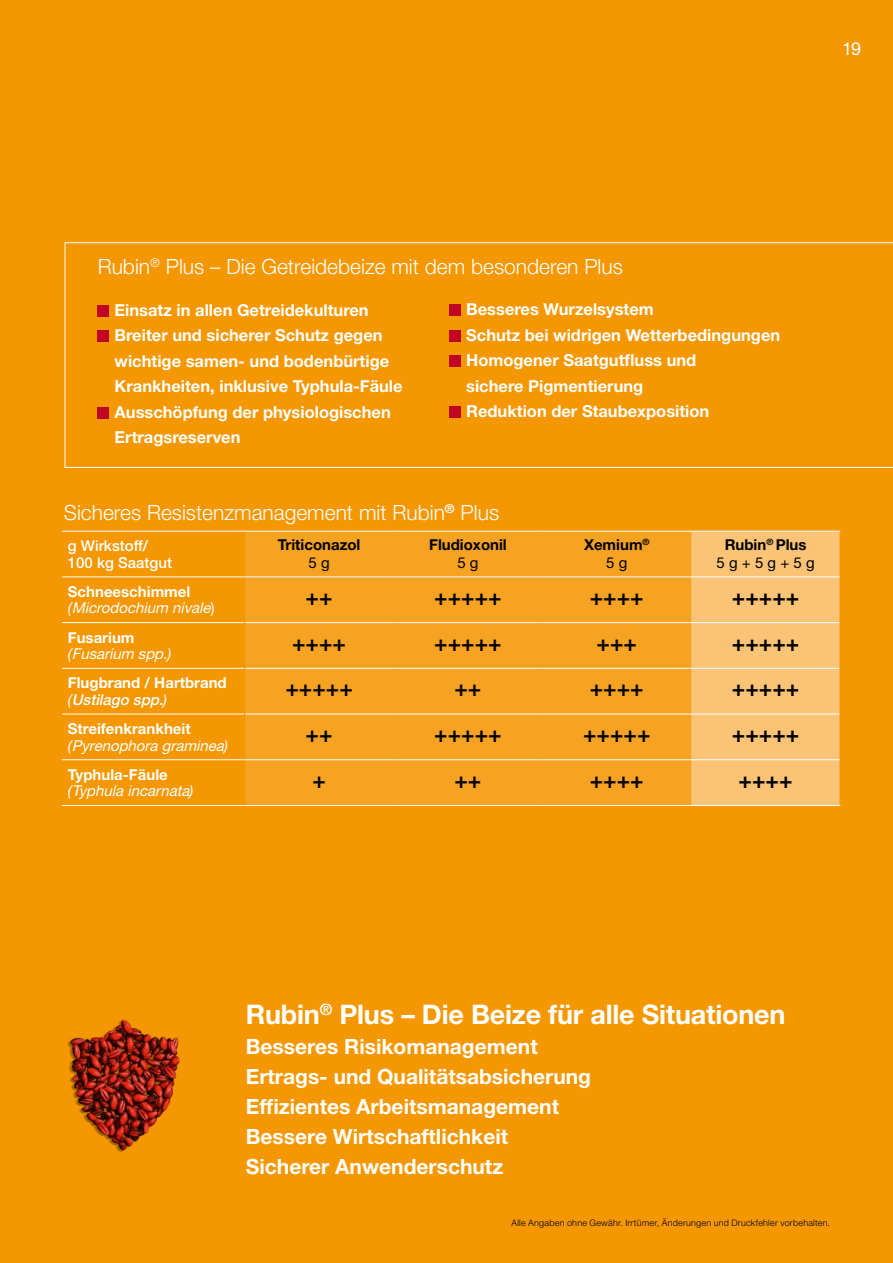
<style>
.page{position:relative;width:893px;height:1263px;background:#f49700}
.page>*{position:absolute;margin:0;border:0;box-sizing:border-box;transform-origin:0 0}
.t1{font:700 27px "Helvetica Neue LT Std";letter-spacing:-.01em;color:#fff}
.t2{font:500 22.5px "Helvetica Neue LT Std";color:#000}
.t3{font:700 22.5px "Helvetica Neue LT Std";color:#000}
.t4{font:700 21px/30px "Helvetica Neue LT Std";color:#fff}
.t5{font:300 21px "Helvetica Neue LT Std";color:#fff}
.t6{font:18px "Helvetica Neue LT Std";color:#fff}
.t7{font:700 16.5px/25.5px "Helvetica Neue LT Std";color:#fff}
.t8{font:italic 15px/16.5px "Helvetica Neue LT Std";color:#fff}
.t9{font:700 15px/18px "Helvetica Neue LT Std";color:#000;text-align:center}
.t10{font:700 15px/16.5px "Helvetica Neue LT Std";color:#fff}
.t11{font:500 15px/16.5px "Helvetica Neue LT Std";color:#fff}
.t12{font:15px "Helvetica Neue LT Std";color:#000}
.t13{font:300 9px "Helvetica Neue LT Std";letter-spacing:.025em;color:#000}
.s1{font-weight:400}
.s2{font-weight:700;font-style:normal}
.s3{font-style:inherit}
.s4{font-style:normal}
.s5{font-weight:400;font-style:italic}
.s6{font-weight:500;font-style:italic}
</style>
<div class="page">
<svg style="left:65px;top:242px;width:828px;height:226px"></svg>
<div style="left:98px;top:305px;width:11px;height:11px;background:#c10524"></div>
<div style="left:98px;top:331px;width:11px;height:11px;background:#c10524"></div>
<div style="left:98px;top:407px;width:11px;height:11px;background:#c10524"></div>
<div style="left:449px;top:305px;width:11px;height:11px;background:#c10524"></div>
<div style="left:449px;top:330px;width:11px;height:11px;background:#c10524"></div>
<div style="left:449px;top:356px;width:11px;height:11px;background:#c10524"></div>
<div style="left:449px;top:407px;width:11px;height:11px;background:#c10524"></div>
<div style="left:245px;top:532px;width:446px;height:273px;background:#f6a222"></div>
<div style="left:691px;top:532px;width:149px;height:273px;background:#fbc376"></div>
<hr style="left:62px;top:622px;width:182px;height:1px;background:#fff">
<hr style="left:245px;top:622px;width:149px;height:1px;background:#fff">
<hr style="left:394px;top:622px;width:148px;height:1px;background:#fff">
<hr style="left:542px;top:622px;width:149px;height:1px;background:#fff">
<hr style="left:691px;top:622px;width:149px;height:1px;background:#fff">
<hr style="left:62px;top:668px;width:182px;height:1px;background:#fff">
<hr style="left:245px;top:668px;width:149px;height:1px;background:#fff">
<hr style="left:394px;top:668px;width:148px;height:1px;background:#fff">
<hr style="left:542px;top:668px;width:149px;height:1px;background:#fff">
<hr style="left:691px;top:668px;width:149px;height:1px;background:#fff">
<hr style="left:62px;top:714px;width:182px;height:1px;background:#fff">
<hr style="left:245px;top:714px;width:149px;height:1px;background:#fff">
<hr style="left:394px;top:714px;width:148px;height:1px;background:#fff">
<hr style="left:542px;top:714px;width:149px;height:1px;background:#fff">
<hr style="left:691px;top:714px;width:149px;height:1px;background:#fff">
<hr style="left:62px;top:805px;width:183px;height:1px;background:#fff">
<hr style="left:245px;top:805px;width:149px;height:1px;background:#fff">
<hr style="left:394px;top:805px;width:148px;height:1px;background:#fff">
<hr style="left:542px;top:805px;width:149px;height:1px;background:#fff">
<hr style="left:691px;top:805px;width:149px;height:1px;background:#fff">
<hr style="left:62px;top:759px;width:183px;height:1px;background:#fff">
<hr style="left:245px;top:759px;width:149px;height:1px;background:#fff">
<hr style="left:394px;top:759px;width:148px;height:1px;background:#fff">
<hr style="left:542px;top:759px;width:149px;height:1px;background:#fff">
<hr style="left:691px;top:759px;width:149px;height:1px;background:#fff">
<hr style="left:62px;top:531px;width:183px;height:1px;background:#fff">
<hr style="left:245px;top:531px;width:149px;height:1px;background:#fff">
<hr style="left:394px;top:531px;width:148px;height:1px;background:#fff">
<hr style="left:542px;top:531px;width:149px;height:1px;background:#fff">
<hr style="left:691px;top:531px;width:149px;height:1px;background:#fff">
<hr style="left:62px;top:576px;width:183px;height:1px;background:#fff">
<hr style="left:245px;top:576px;width:149px;height:1px;background:#fff">
<hr style="left:394px;top:576px;width:148px;height:1px;background:#fff">
<hr style="left:542px;top:576px;width:149px;height:1px;background:#fff">
<hr style="left:691px;top:576px;width:149px;height:1px;background:#fff">
<img style="left:67px;top:1019px;width:113px;height:133px">
<p class="t6" style="left:842px;top:38px;width:20px">19</p>
<p class="t5" style="left:98px;top:254px;width:527px">Rubin<sup>®</sup> Plus – Die Getreidebeize mit dem besonderen Plus</p>
<p class="t7" style="left:115px;top:297px;width:290px">Einsatz in allen Getreidekulturen<br>Breiter und sicherer Schutz gegen wichtige samen- und bodenbürtige<br>Krankheiten, inklusive Typhula-Fäule<br>Ausschöpfung der physiologischen<br>Ertragsreserven</p>
<p class="t7" style="left:466px;top:296px;width:316px">Besseres Wurzelsystem<br>Schutz bei widrigen Wetterbedingungen<br>Homogener Saatgutfluss und<br>sichere Pigmentierung<br>Reduktion der Staubexposition</p>
<p class="t5" style="left:64px;top:500px;width:437px">Sicheres Resistenzmanagement mit Rubin<sup>®</sup> Plus</p>
<p class="t11" style="left:68px;top:537px;width:106px">g Wirkstoff/<br>100 kg Saatgut</p>
<p class="t9" style="left:278px;top:536px;width:84px">Triticonazol</p>
<p class="t12" style="left:309px;top:554px;width:23px">5 g</p>
<p class="t9" style="left:429px;top:536px;width:79px">Fludioxonil</p>
<p class="t12" style="left:457px;top:554px;width:23px">5 g</p>
<p class="t9" style="left:584px;top:536px;width:67px">Xemium<sup>®<br></sup><span class="s1">5 g</span></p>
<p class="t9" style="left:717px;top:536px;width:100px">Rubin<sup>®</sup> Plus<br><span class="s1">5 g + 5 g + 5 g</span></p>
<p class="t8" style="left:68px;top:583px;width:148px"><span class="s2">Schneeschimmel </span><span class="s3">(</span>Microdochium nivale<span class="s4">)</span></p>
<h2 class="t2" style="left:306px;top:583px;width:28px">++</h2>
<h2 class="t2" style="left:434px;top:583px;width:69px">+++++</h2>
<h2 class="t2" style="left:590px;top:583px;width:55px">++++</h2>
<h2 class="t3" style="left:732px;top:583px;width:69px">+++++</h2>
<p class="t8" style="left:68px;top:629px;width:105px"><span class="s2">Fusarium </span><span class="s3">(</span>Fusarium spp.<span class="s3">)</span></p>
<h2 class="t2" style="left:292px;top:629px;width:55px">++++</h2>
<h2 class="t2" style="left:434px;top:629px;width:69px">+++++</h2>
<h2 class="t2" style="left:596px;top:629px;width:42px">+++</h2>
<h2 class="t3" style="left:732px;top:628px;width:69px">+++++</h2>
<p class="t10" style="left:68px;top:674px;width:160px">Flugbrand / Hartbrand <span class="s5">(</span><span class="s6">Ustilago spp.</span><span class="s5">)</span></p>
<h2 class="t2" style="left:285px;top:675px;width:69px">+++++</h2>
<h2 class="t2" style="left:454px;top:675px;width:28px">++</h2>
<h2 class="t2" style="left:590px;top:675px;width:55px">++++</h2>
<h2 class="t3" style="left:732px;top:674px;width:69px">+++++</h2>
<p class="t8" style="left:68px;top:720px;width:162px"><span class="s2">Streifenkrankheit </span><span class="s3">(</span>Pyrenophora graminea<span class="s3">)</span></p>
<h2 class="t2" style="left:306px;top:720px;width:28px">++</h2>
<h2 class="t2" style="left:434px;top:720px;width:69px">+++++</h2>
<h2 class="t2" style="left:583px;top:720px;width:69px">+++++</h2>
<h2 class="t3" style="left:732px;top:720px;width:69px">+++++</h2>
<p class="t8" style="left:68px;top:766px;width:127px"><span class="s2">Typhula-Fäule </span><span class="s3">(</span>Typhula incarnata<span class="s3">)</span></p>
<h2 class="t2" style="left:312px;top:766px;width:15px">+</h2>
<h2 class="t2" style="left:454px;top:766px;width:28px">++</h2>
<h2 class="t2" style="left:590px;top:766px;width:55px">++++</h2>
<h2 class="t3" style="left:739px;top:766px;width:56px">++++</h2>
<h1 class="t1" style="left:246px;top:997px;width:541px">Rubin<sup>®</sup> Plus – Die Beize für alle Situationen</h1>
<p class="t4" style="left:246px;top:1031px;width:347px">Besseres Risikomanagement<br>Ertrags- und Qualitätsabsicherung<br>Effizientes Arbeitsmanagement<br>Bessere Wirtschaftlichkeit<br>Sicherer Anwenderschutz</p>
<p class="t13" style="left:511px;top:1217px;width:320px">Alle Angaben ohne Gewähr. Irrtümer, Änderungen und Druckfehler vorbehalten.</p>
</div>
